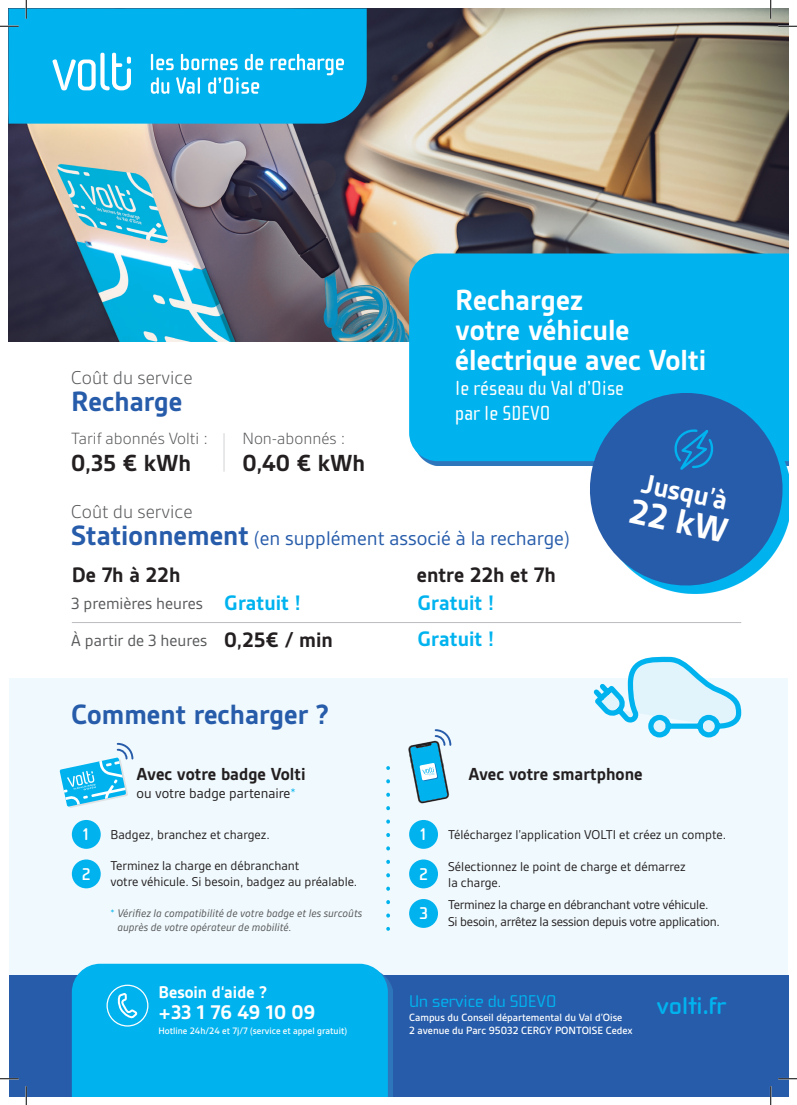
<style>
.page{position:relative;width:797px;height:1105px;background:#fff}
.page>*{position:absolute;margin:0;border:0;box-sizing:border-box;transform-origin:0 0}
.t1{font:700 37.38px "Gesta";color:#fff}
.t2{font:700 31.25px/30px "Gesta";color:#fff}
.t3{font:700 30px "Gesta";color:#275caa}
.t4{font:700 29.25px "Gesta";color:#fff}
.t5{font:700 25px "Gesta";color:#231f20}
.t6{font:700 25px "Cholla Wide OT";color:#00b3ef}
.t7{font:700 22.5px "Gesta";color:#231f20}
.t8{font:700 22.5px "Gesta";color:#00b3ef}
.t9{font:21.25px "Gesta";color:#275caa}
.t10{font:700 21.25px "Gesta";color:#fff}
.t11{font:21px/25.2px "Cholla Sans OT";color:#fff}
.t12{font:300 20px "Gesta";color:#57585a}
.t13{font:700 18.75px "Gesta";color:#231f20}
.t14{font:700 18.25px "Gesta";color:#fff}
.t15{font:17.5px/37px "Gesta";color:#57585a}
.t16{font:300 17.5px "Gesta";color:#57585a}
.t17{font:17.5px "Cholla Wide OT";color:#00b3ef}
.t18{font:700 17.5px "Cholla Wide OT";color:#fff}
.t19{font:15px "Gesta";color:#231f20}
.t20{font:13.75px/16.5px "Gesta";letter-spacing:-.005em;color:#231f20}
.t21{font:italic 11.88px/14.2px "Gesta";color:#57585a}
.t22{font:500 11.25px/13.5px "Gesta";color:#fff}
.t23{font:500 10px "Gesta";color:#fff}
.s1{font-weight:700;font-size:30px}
.s2{color:#00b3ef}
.s3{font-style:normal;color:#00b3ef}
</style>
<div class="page">
<div style="left:9px;top:678px;width:778px;height:297px;background:#f0f9fd"></div>
<img style="left:9px;top:9px;width:779px;height:333px">
<div style="left:409px;top:253px;width:379px;height:208px;background:#00b3ef"></div>
<div style="left:9px;top:9px;width:358px;height:115px;background:#00b3ef"></div>
<svg style="left:581px;top:384px;width:207px;height:210px;background:#3a84c4"></svg>
<div style="left:9px;top:975px;width:779px;height:121px;background:#275caa"></div>
<div style="left:72px;top:964px;width:316px;height:132px;background:#00b3ef"></div>
<svg style="left:52px;top:53px;width:79px;height:37px"></svg>
<svg style="left:151px;top:54px;width:23px;height:16px"></svg>
<svg style="left:181px;top:54px;width:57px;height:16px"></svg>
<svg style="left:245px;top:54px;width:18px;height:16px"></svg>
<svg style="left:270px;top:54px;width:74px;height:21px"></svg>
<svg style="left:151px;top:77px;width:18px;height:17px"></svg>
<svg style="left:176px;top:77px;width:24px;height:17px"></svg>
<svg style="left:208px;top:77px;width:51px;height:17px"></svg>
<svg style="left:673px;top:421px;width:42px;height:57px;background:#1f6cb7"></svg>
<svg style="left:593px;top:656px;width:149px;height:82px"></svg>
<svg style="left:60px;top:742px;width:74px;height:66px"></svg>
<svg style="left:408px;top:729px;width:44px;height:75px"></svg>
<div style="left:72px;top:820px;width:29px;height:29px;background:#00b3ef;border-radius:50%"></div>
<div style="left:409px;top:820px;width:29px;height:29px;background:#00b3ef;border-radius:50%"></div>
<div style="left:72px;top:859px;width:29px;height:29px;background:#00b3ef;border-radius:50%"></div>
<div style="left:409px;top:859px;width:29px;height:29px;background:#00b3ef;border-radius:50%"></div>
<div style="left:409px;top:899px;width:29px;height:29px;background:#00b3ef;border-radius:50%"></div>
<svg style="left:386px;top:781px;width:4px;height:137px"></svg>
<hr style="left:224px;top:433px;width:1px;height:39px;background:#d1d2d4">
<hr style="left:72px;top:622px;width:669px;height:1px;background:#bcbdc0">
<svg style="left:118px;top:991px;width:21px;height:29px"></svg>
<div style="left:106px;top:985px;width:42px;height:41px;border:1px solid #fff;border-radius:50%"></div>
<svg style="left:0;top:25px;width:19px;height:2px"></svg>
<svg style="left:778px;top:25px;width:19px;height:2px"></svg>
<svg style="left:0;top:1078px;width:19px;height:1px"></svg>
<svg style="left:778px;top:1078px;width:19px;height:1px"></svg>
<svg style="left:25px;top:0;width:2px;height:19px"></svg>
<svg style="left:25px;top:1086px;width:2px;height:19px"></svg>
<svg style="left:770px;top:0;width:1px;height:19px"></svg>
<svg style="left:770px;top:1086px;width:1px;height:19px"></svg>
<h3 class="t12" style="left:71px;top:366px;width:123px">Coût du service</h3>
<h3 class="t3" style="left:71px;top:384px;width:113px">Recharge</h3>
<p class="t16" style="left:71px;top:428px;width:138px">Tarif abonnés Volti :</p>
<p class="t16" style="left:242px;top:428px;width:104px">Non-abonnés :</p>
<h2 class="t2" style="left:455px;top:285px;width:252px">Rechargez<br>votre véhicule électrique avec Volti</h2>
<h3 class="t11" style="left:455px;top:376px;width:170px">le réseau du Val d’Oise par le SDEVO</h3>
<h3 class="t5" style="left:71px;top:449px;width:121px">0,35 € kWh</h3>
<h3 class="t12" style="left:71px;top:500px;width:123px">Coût du service</h3>
<h3 class="t5" style="left:242px;top:449px;width:124px">0,40 € kWh</h3>
<h3 class="t9" style="left:71px;top:526px;width:499px"><span class="s1">Stationnement</span> (en supplément associé à la recharge)</h3>
<h3 class="t7" style="left:72px;top:562px;width:110px">De 7h à 22h</h3>
<p class="t15" style="left:71px;top:585px;width:137px">3 premières heures<br>À partir de 3 heures</p>
<h3 class="t8" style="left:224px;top:590px;width:78px">Gratuit !</h3>
<h3 class="t7" style="left:417px;top:562px;width:141px">entre 22h et 7h</h3>
<h3 class="t8" style="left:417px;top:590px;width:78px">Gratuit !</h3>
<h3 class="t7" style="left:224px;top:627px;width:110px">0,25€ / min</h3>
<h3 class="t8" style="left:417px;top:626px;width:78px">Gratuit !</h3>
<h3 class="t3" style="left:71px;top:697px;width:259px">Comment recharger ?</h3>
<h3 class="t4" style="left:645px;top:466px;width:88px;rotate:12deg">Jusqu’à</h3>
<h1 class="t1" style="left:634px;top:489px;width:102px;rotate:12deg">22 kW</h1>
<h3 class="t13" style="left:137px;top:763px;width:170px">Avec votre badge Volti</h3>
<p class="t19" style="left:137px;top:784px;width:161px">ou votre badge partenaire<span class="s2">*</span></p>
<p class="t18" style="left:82px;top:825px;width:11px">1</p>
<p class="t18" style="left:419px;top:825px;width:11px">1</p>
<p class="t18" style="left:82px;top:864px;width:11px">2</p>
<p class="t18" style="left:419px;top:864px;width:11px">2</p>
<p class="t18" style="left:419px;top:904px;width:11px">3</p>
<p class="t20" style="left:110px;top:826px;width:161px">Badgez, branchez et chargez.</p>
<p class="t20" style="left:110px;top:857px;width:248px">Terminez la charge en débranchant<br>votre véhicule. Si besoin, badgez au préalable.</p>
<p class="t21" style="left:117px;top:905px;width:246px;text-indent:-7px"><span class="s3">*</span> Vérifiez la compatibilité de votre badge et les surcoûts auprès de votre opérateur de mobilité.</p>
<h3 class="t13" style="left:468px;top:763px;width:176px">Avec votre smartphone</h3>
<p class="t20" style="left:448px;top:826px;width:279px">Téléchargez l’application VOLTI et créez un compte.</p>
<p class="t20" style="left:448px;top:858px;width:239px">Sélectionnez le point de charge et démarrez la charge.</p>
<p class="t20" style="left:448px;top:896px;width:273px">Terminez la charge en débranchant votre véhicule.<br>Si besoin, arrêtez la session depuis votre application.</p>
<h3 class="t14" style="left:158px;top:981px;width:110px">Besoin d‘aide ?</h3>
<h3 class="t10" style="left:158px;top:1000px;width:158px">+33 1 76 49 10 09</h3>
<p class="t23" style="left:158px;top:1025px;width:190px">Hotline 24h/24 et 7j/7 (service et appel gratuit)</p>
<p class="t17" style="left:409px;top:992px;width:149px">Un service du SDEVO</p>
<p class="t22" style="left:409px;top:1010px;width:225px">Campus du Conseil départemental du Val d’Oise<br>2 avenue du Parc 95032 CERGY PONTOISE Cedex</p>
<h3 class="t6" style="left:656px;top:992px;width:71px">volti.fr</h3>
</div>
